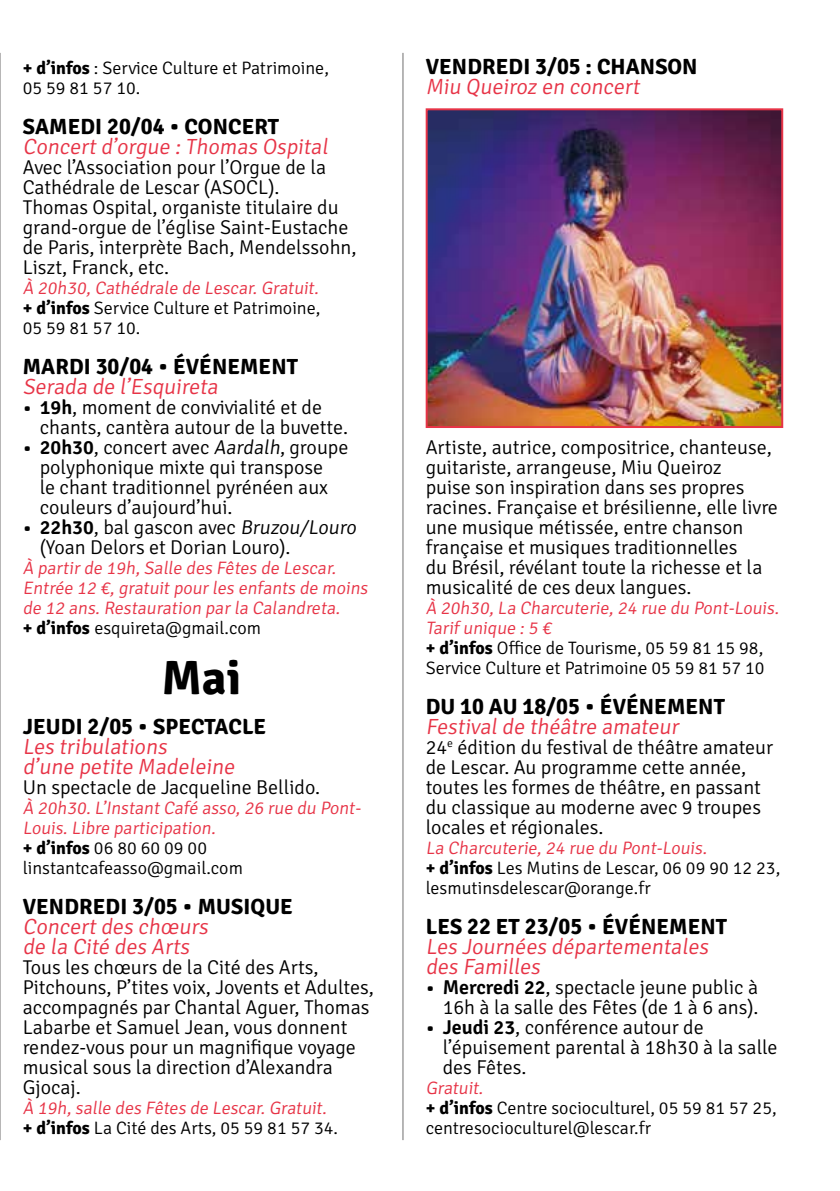
<style>
.page{position:relative;width:840px;height:1191px;background:#fff}
.page>*{position:absolute;margin:0;border:0;box-sizing:border-box;transform-origin:0 0}
.t1{font:700 48px "Signika";color:#000}
.t2{font:300 22px/20px "Signika";color:#e73447}
.t3{font:700 22px "Signika";letter-spacing:.005em;color:#000}
.t4{font:300 20px/20px "Signika";color:#000}
.t5{font:300 18px/20px "Signika";color:#000}
.t6{font:300 18px/20px "Signika";color:#e73447}
.s1{font-weight:700}
.s2{color:#e73447}
.s3{font-weight:600}
.s4{font-weight:700;color:#000}
.s5{color:#000}
</style>
<div class="page">
<img style="left:428px;top:111px;width:351px;height:314px">
<div style="left:425px;top:108px;width:357px;height:320px;border:2px solid #e73447"></div>
<hr style="left:0;top:53px;width:1px;height:1087px;background:#706f6f">
<hr style="left:402px;top:53px;width:1px;height:1087px;background:#706f6f">
<p class="t5" style="left:23px;top:57px;width:307px"><span class="s1">+ d’infos</span> : Service Culture et Patrimoine,<br>05 59 81 57 10.</p>
<p class="t3" style="left:23px;top:111px;width:258px">SAMEDI 20/04 • CONCERT</p>
<p class="t2" style="left:23px;top:135px;width:310px">Concertd’orgue :Thomas Ospital</p>
<p class="t4" style="left:23px;top:156px;width:335px">Avec l’Association pour l’Orgue de la Cathédrale de Lescar (ASOCL).<br>Thomas Ospital, organiste titulaire du grand-orgue de l’église Saint-Eustache de Paris, interprète Bach, Mendelssohn, Liszt, Franck, etc.</p>
<p class="t5" style="left:23px;top:277px;width:300px;text-align:justify"><span class="s2">À 20h30,Cathédrale de Lescar.Gratuit. </span><span class="s1">+ d’infos</span> Service Culture et Patrimoine, 05 59 81 57 10.</p>
<p class="t3" style="left:23px;top:351px;width:276px">MARDI 30/04 • ÉVÉNEMENT</p>
<p class="t2" style="left:23px;top:375px;width:201px">Serada de l’Esquireta</p>
<p class="t4" style="left:40px;top:396px;width:310px;text-indent:-17px"><span class="s3">• 19h</span>, moment de convivialité et de chants, cantèra autour de la buvette.</p>
<p class="t4" style="left:40px;top:436px;width:310px;text-indent:-17px"><span class="s3">• 20h30</span>, concert avec Aardalh, groupe polyphonique mixte qui transpose<br>le chant traditionnel pyrénéen aux couleurs d’aujourd’hui.</p>
<p class="t4" style="left:40px;top:516px;width:321px;text-indent:-17px"><span class="s3">• 22h30</span>, bal gascon avec Bruzou/Louro (Yoan Delors et Dorian Louro).</p>
<p class="t6" style="left:23px;top:557px;width:349px">À partir de 19h,Salle des Fêtes de Lescar.<br>Entrée 12 €,gratuitpour les enfants de moins de 12 ans.Restauration par la Calandreta.<br><span class="s4">+ d’infos</span> <span class="s5">esquireta@gmail.com</span></p>
<h1 class="t1" style="left:162px;top:643px;width:81px">Mai</h1>
<p class="t3" style="left:23px;top:711px;width:245px">JEUDI 2/05 • SPECTACLE</p>
<p class="t2" style="left:23px;top:735px;width:217px">Les tribulations<br>d’une petite Madeleine</p>
<p class="t4" style="left:23px;top:776px;width:299px">Un spectacle de Jacqueline Bellido.</p>
<p class="t6" style="left:23px;top:797px;width:342px">À 20h30.L’InstantCafé asso,26 rue du Pont-<br>Louis.Libre participation.<br><span class="s4">+ d’infos</span> <span class="s5">06 80 60 09 00 linstantcafeasso@gmail.com</span></p>
<p class="t3" style="left:23px;top:891px;width:271px">VENDREDI 3/05 • MUSIQUE</p>
<p class="t2" style="left:23px;top:915px;width:191px">Concertdes chœurs de la Cité des Arts</p>
<p class="t4" style="left:23px;top:956px;width:352px">Tous les chœurs de la Cité des Arts, Pitchouns, P’tites voix, Jovents et Adultes, accompagnés par Chantal Aguer, Thomas Labarbe et Samuel Jean, vous donnent rendez-vous pour un magnifique voyage musical sous la direction d’Alexandra Gjocaj.</p>
<p class="t6" style="left:23px;top:1097px;width:317px">À 19h,salle des Fêtes de Lescar.Gratuit. <span class="s4">+ d’infos</span> <span class="s5">La Cité des Arts, 05 59 81 57 34.</span></p>
<p class="t3" style="left:425px;top:51px;width:273px">VENDREDI 3/05 : CHANSON</p>
<p class="t2" style="left:425px;top:75px;width:219px">Miu Queiroz en concert</p>
<p class="t4" style="left:425px;top:436px;width:353px">Artiste, autrice, compositrice, chanteuse, guitariste, arrangeuse, Miu Queiroz<br>puise son inspiration dans ses propres racines. Française et brésilienne, elle livre une musique métissée, entre chanson française et musiques traditionnelles<br>du Brésil, révélant toute la richesse et la musicalité de ces deux langues.</p>
<p class="t5" style="left:425px;top:597px;width:358px"><span class="s2">À 20h30,La Charcuterie,24 rue du Pont-Louis.<br>Tarif unique :5 €<br></span><span class="s1">+ d’infos</span> Office de Tourisme, 05 59 81 15 98, Service Culture et Patrimoine 05 59 81 57 10</p>
<p class="t3" style="left:425px;top:691px;width:300px">DU 10 AU 18/05 • ÉVÉNEMENT</p>
<p class="t2" style="left:425px;top:715px;width:258px">Festivalde théâtre amateur</p>
<p class="t4" style="left:425px;top:736px;width:349px">24<sup>e</sup> édition du festival de théâtre amateur de Lescar. Au programme cette année, toutes les formes de théâtre, en passant du classique au moderne avec 9 troupes locales et régionales.</p>
<p class="t5" style="left:425px;top:837px;width:356px"><span class="s2">La Charcuterie,24 rue du Pont-Louis.<br></span><span class="s1">+ d’infos</span> Les Mutins de Lescar, 06 09 90 12 23, lesmutinsdelescar@orange.fr</p>
<p class="t3" style="left:425px;top:911px;width:303px">LES 22 ET 23/05 • ÉVÉNEMENT</p>
<p class="t2" style="left:425px;top:935px;width:288px">Les Journées départementales des Familles</p>
<p class="t4" style="left:425px;top:976px;width:334px;text-align:right"><span class="s3">• Mercredi 22</span>, spectacle jeune public à<br>16h à la salle des Fêtes (de 1 à 6 ans).</p>
<p class="t4" style="left:442px;top:1016px;width:336px;text-indent:-17px"><span class="s3">• Jeudi 23</span>, conférence autour de l’épuisement parental à 18h30 à la salle des Fêtes.</p>
<p class="t5" style="left:425px;top:1077px;width:352px"><span class="s2">Gratuit.<br></span><span class="s1">+ d’infos</span> Centre socioculturel, 05 59 81 57 25, centresocioculturel@lescar.fr</p>
</div>
